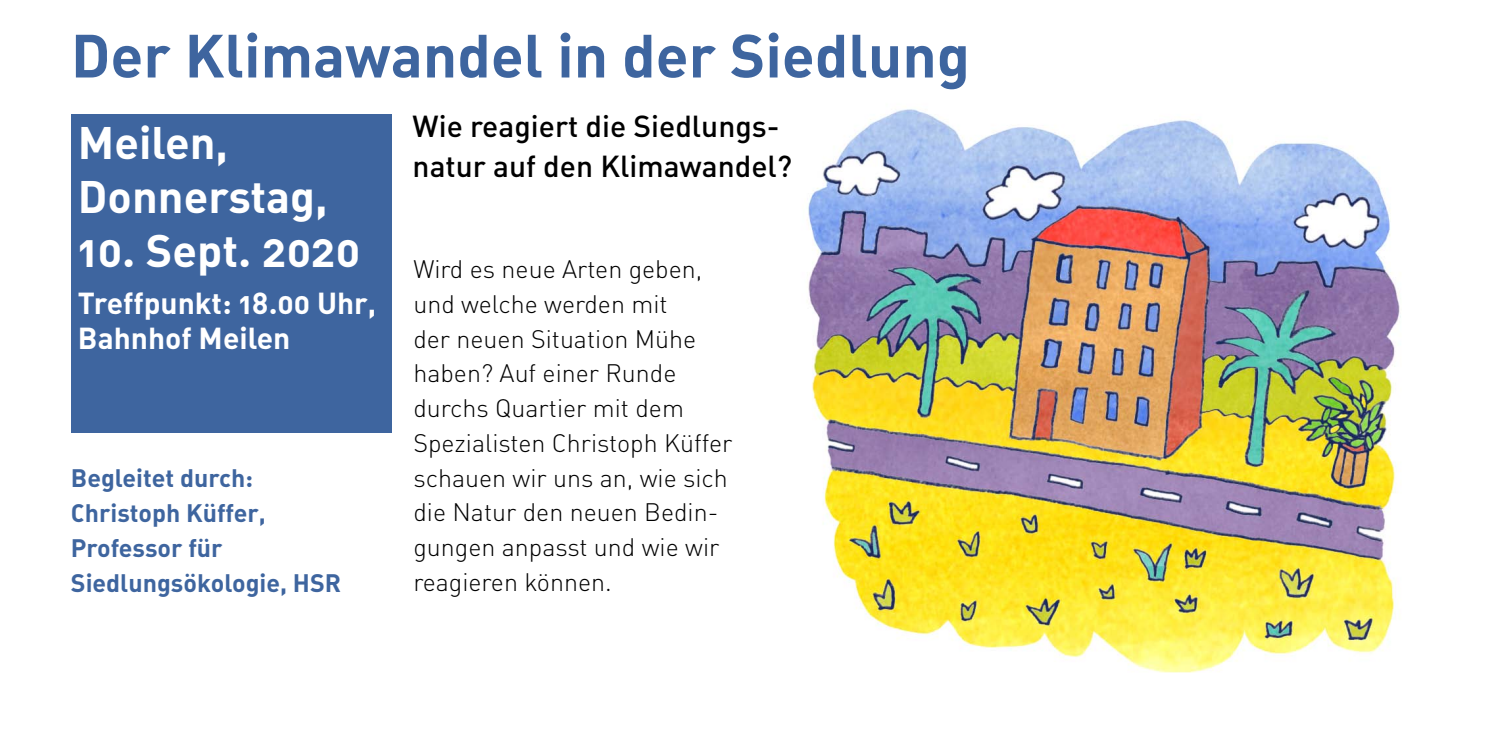
<style>
.page{position:relative;width:1489px;height:730px;background:#fff}
.page>*{position:absolute;margin:0;border:0;box-sizing:border-box;transform-origin:0 0}
.t1{font:60px "DIN Bold Alternate";color:#3e659f}
.t2{font:45px/54px "DIN Bold Alternate";color:#fff}
.t3{font:30px/40px "DIN Medium Alternate";color:#000}
.t4{font:30px/35px "DIN Bold Alternate";color:#fff}
.t5{font:25px/34.8px "DIN Light Alternate";color:#000}
.t6{font:25px/35px "DIN Bold Alternate";color:#3e659f}
</style>
<div class="page">
<img style="left:807px;top:109px;width:594px;height:564px">
<div style="left:71px;top:114px;width:321px;height:319px;background:#3e659f"></div>
<h1 class="t1" style="left:71px;top:17px;width:900px">Der Klimawandel in der Siedlung</h1>
<p class="t3" style="left:412px;top:106px;width:381px">Wie reagiert die Siedlungs&shy;natur auf den Klimawandel?</p>
<h2 class="t2" style="left:78px;top:114px;width:251px">Meilen,<br>Donnerstag,</h2>
<h2 class="t2" style="left:78px;top:222px;width:284px">10. Sept. 2020</h2>
<p class="t4" style="left:78px;top:285px;width:300px">Treffpunkt: 18.00 Uhr,<br>Bahnhof Meilen</p>
<p class="t5" style="left:413px;top:251px;width:320px">Wird es neue Arten geben, und welche werden mit<br>der neuen Situation Mühe haben? Auf einer Runde durchs Quartier mit dem<br>Spezialisten Christoph Küffer schauen wir uns an, wie sich die Natur den neuen Bedin&shy;gungen anpasst und wie wir reagieren können.</p>
<p class="t6" style="left:71px;top:459px;width:272px">Begleitet durch:<br>Christoph Küffer,<br>Professor für<br>Siedlungsökologie, HSR</p>
</div>
